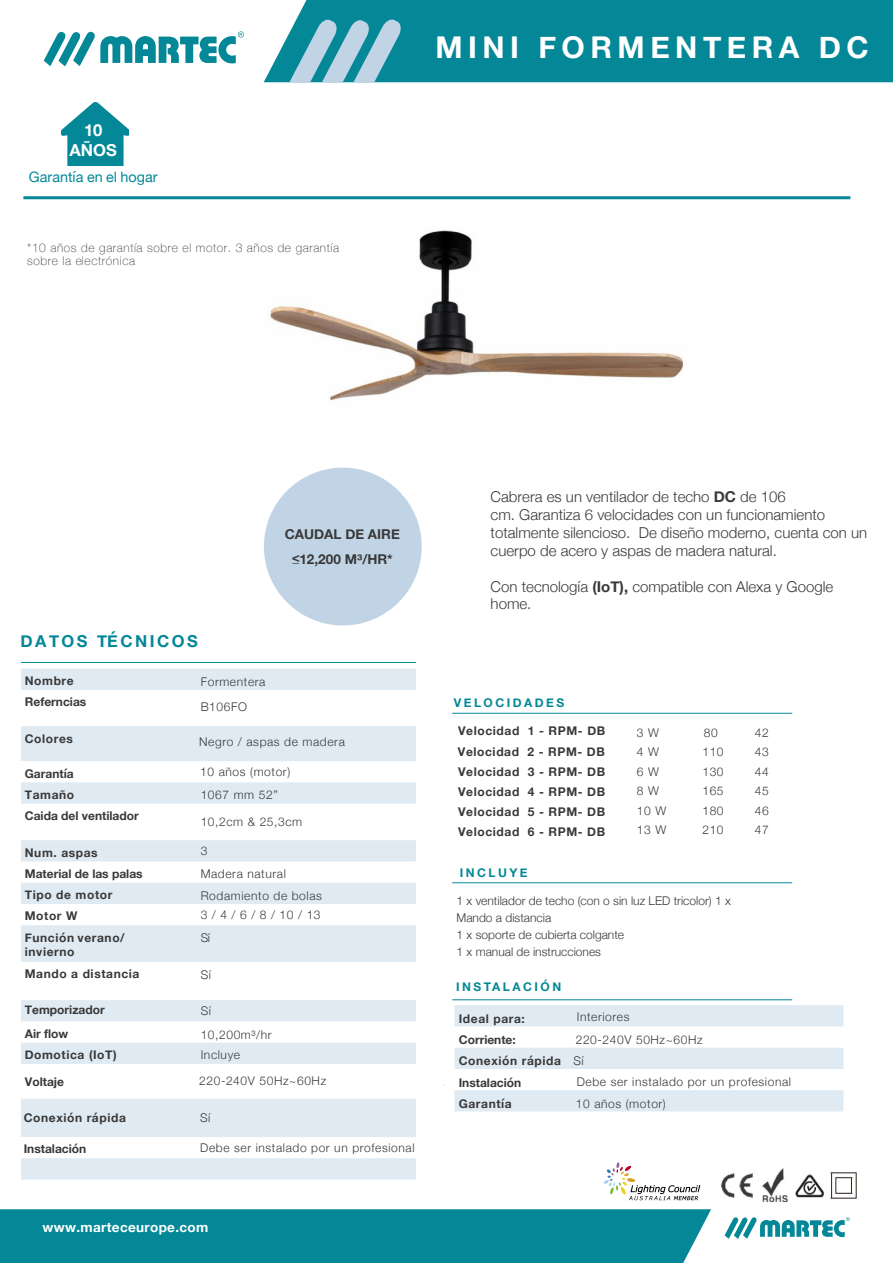
<style>
.page{position:relative;width:893px;height:1263px;background:#fff}
.page>*{position:absolute;margin:0;border:0;box-sizing:border-box;transform-origin:0 0}
.t1{font:700 30px "Helvetica Neue";letter-spacing:.185em;color:#fff}
.t2{font:700 16.5px "Helvetica Neue";letter-spacing:.15em;color:#048897}
.t3{font:700 16.5px/19.8px "Helvetica Neue";color:#fff;text-align:center}
.t4{font:300 15px/17.9px "Helvetica Neue";color:#393939}
.t5{font:14.4px "Helvetica Neue";color:#048897}
.t6{font:700 13.65px/24.6px "Helvetica Neue";color:#393939;text-align:center}
.t7{font:700 13.5px "Helvetica Neue";letter-spacing:.025em;color:#fff}
.t8{font:300 12px/19.5px "Helvetica Neue";letter-spacing:.05em;color:#393939}
.t9{font:700 12px/21.3px "Helvetica Neue";letter-spacing:.05em;color:#393939}
.t10{font:700 12px/20.1px "Helvetica Neue";letter-spacing:.05em;color:#393939;text-align:justify}
.t11{font:300 12px/17.2px "Helvetica Neue";color:#393939}
.t12{font:700 12px/21.3px "Helvetica Neue";color:#393939}
.t13{font:100 12px/12.9px "Helvetica Neue";letter-spacing:.05em;color:#393939}
.t14{font:700 12px "Helvetica Neue";letter-spacing:.205em;color:#048897}
.t15{font:700 12px "Helvetica Neue";letter-spacing:.205em;color:#048897}
.s1{font-style:inherit}
.s2{font-weight:700}
.s3{font-weight:300}
</style>
<div class="page">
<div style="left:264px;top:0;width:629px;height:82px;background:#048897"></div>
<svg style="left:289px;top:18px;width:113px;height:64px;background:#65afc0"></svg>
<div style="left:0;top:1209px;width:711px;height:54px;background:#048897"></div>
<svg style="left:604px;top:1162px;width:96px;height:38px"></svg>
<hr style="left:23px;top:196px;width:827px;height:3px;background:#048897">
<svg style="left:62px;top:102px;width:67px;height:63px"></svg>
<div style="left:264px;top:468px;width:158px;height:157px;background:#c0d4e6;border-radius:50%"></div>
<svg style="left:44px;top:31px;width:200px;height:35px"></svg>
<svg style="left:725px;top:1217px;width:125px;height:22px"></svg>
<img style="left:721px;top:1168px;width:136px;height:34px">
<hr style="left:21px;top:662px;width:395px;height:1px;background:#048897">
<svg style="left:21px;top:669px;width:395px;height:510px;fill:#e7eff6"></svg>
<svg style="left:454px;top:1005px;width:389px;height:110px"></svg>
<hr style="left:452px;top:999px;width:340px;height:1px;background:#048897">
<hr style="left:452px;top:882px;width:340px;height:1px;background:#048897">
<hr style="left:452px;top:713px;width:340px;height:1px;background:#048897">
<img style="left:270px;top:230px;width:414px;height:171px">
<h2 class="t3" style="left:70px;top:121px;width:49px">10<br>AÑOS</h2>
<p class="t5" style="left:29px;top:167px;width:130px">Garantía en el hogar</p>
<p class="t13" style="left:27px;top:241px;width:313px">*10 años de garantía sobre el motor. 3 años de garantía sobre la electrónica</p>
<h1 class="t1" style="left:435px;top:24px;width:435px">MINI FORMENTERA DC</h1>
<p class="t6" style="left:285px;top:522px;width:117px">CAUDAL DE AIRE &lt;_12,2<span class="s1">00 M³/HR*</span></p>
<h2 class="t2" style="left:21px;top:628px;width:179px">DATOS TÉCNICOS</h2>
<p class="t12" style="left:25px;top:670px;width:63px">Nombre<br>Referncias</p>
<p class="t9" style="left:25px;top:728px;width:50px">Colores</p>
<p class="t12" style="left:25px;top:763px;width:115px">Garantía<br>Tamaño<br>Caida del ventilador</p>
<p class="t9" style="left:25px;top:842px;width:119px">Num. aspas<br>Material de las palas<br>Tipo de motor<br>Motor W<br>Función verano/</p>
<p class="t9" style="left:25px;top:941px;width:51px">invierno</p>
<p class="t10" style="left:25px;top:964px;width:116px">Mando a distancia</p>
<p class="t8" style="left:201px;top:671px;width:66px">Formentera</p>
<p class="t8" style="left:201px;top:696px;width:48px">B106FO</p>
<p class="t8" style="left:199px;top:732px;width:147px">Negro / aspas de madera</p>
<p class="t8" style="left:200px;top:761px;width:91px">10 años (motor)</p>
<p class="t8" style="left:201px;top:784px;width:79px">1067 mm 52”</p>
<p class="t8" style="left:201px;top:811px;width:103px">10,2cm &amp; 25,3cm</p>
<p class="t8" style="left:201px;top:838px;width:87px;line-height:23.4px">3<br>Madera natural</p>
<p class="t8" style="left:201px;top:885px;width:123px">Rodamiento de bolas</p>
<p class="t8" style="left:201px;top:927px;width:11px">Sí</p>
<p class="t8" style="left:201px;top:964px;width:12px">Sí</p>
<p class="t8" style="left:201px;top:904px;width:121px">3 / 4 / 6 / 8 / 10 / 13</p>
<p class="t12" style="left:25px;top:999px;width:81px">Temporizador</p>
<p class="t8" style="left:201px;top:1000px;width:12px">Sí</p>
<p class="t9" style="left:25px;top:1023px;width:45px">Air flow</p>
<p class="t10" style="left:25px;top:1045px;width:93px">Domotica (IoT)</p>
<p class="t12" style="left:25px;top:1071px;width:41px">Voltaje</p>
<p class="t8" style="left:201px;top:1023px;width:72px;line-height:20.7px">10,200m³/hr<br>Incluye</p>
<p class="t8" style="left:199px;top:1069px;width:129px">220-240V 50Hz~60Hz</p>
<p class="t9" style="left:24px;top:1108px;width:104px">Conexión rápida</p>
<p class="t8" style="left:200px;top:1107px;width:12px">Sí</p>
<p class="t12" style="left:24px;top:1138px;width:64px">Instalación</p>
<p class="t8" style="left:200px;top:1137px;width:216px">Debe ser instalado por un profesional</p>
<p class="t7" style="left:43px;top:1217px;width:167px">www.marteceurope.com</p>
<p class="t4" style="left:491px;top:487px;width:378px">Cabrera es un ventilador de techo <span class="s2">DC</span> de 106<br>cm. Garantiza 6 velocidades con un funcionamiento totalmente silencioso. De diseño moderno, cuenta con un cuerpo de acero y aspas de madera natural.</p>
<p class="t4" style="left:491px;top:577px;width:344px;line-height:16.8px">Con tecnología <span class="s2">(IoT),</span> compatible con Alexa y Google home.</p>
<p class="t14" style="left:454px;top:694px;width:112px">VELOCIDADES</p>
<p class="t10" style="left:458px;top:721px;width:149px">Velocidad <span class="s1">1</span> - <span class="s1">RPM</span>- DB Velocidad <span class="s1">2</span> - RPM- DB Velocidad <span class="s1">3</span> - RPM- DB Velocidad <span class="s1">4</span> - RPM- DB Velocidad <span class="s1">5</span> - RPM- DB Velocidad <span class="s1">6</span> - RPM- DB</p>
<p class="t14" style="left:460px;top:863px;width:69px">INCLUYE</p>
<p class="t8" style="left:637px;top:722px;width:31px">3 W<br>4 W<br>6 W<br>8 W<br>10 W<br>13 W</p>
<p class="t8" style="left:702px;top:722px;width:23px">80<br>110<br>130<br>165<br>180<br>210</p>
<p class="t8" style="left:755px;top:722px;width:15px;text-align:justify">42<br>43<br>44<br>45<br>46<br>47</p>
<p class="t11" style="left:457px;top:891px;width:276px">1 x ventilador de techo (con o sin luz LED tricolor) 1 x<br>Mando a distancia<br>1 x soporte de cubierta colgante<br>1 x manual de instrucciones</p>
<p class="t15" style="left:456px;top:979px;width:107px">INSTAL<span class="s1">ACIÓ</span>N</p>
<p class="t9" style="left:459px;top:1008px;width:68px">Ideal para<span class="s1">:</span></p>
<p class="t8" style="left:577px;top:1006px;width:54px">Interiores</p>
<p class="t9" style="left:459px;top:1029px;width:126px">Corriente<span class="s1">:<br></span>Conexión rápida <span class="s3">Sí<br></span><span class="s1">Instal</span>ación</p>
<p class="t8" style="left:576px;top:1029px;width:129px">220-240V 50Hz~60Hz</p>
<p class="t8" style="left:577px;top:1071px;width:216px">Debe ser instalado por un profesional</p>
<p class="t9" style="left:459px;top:1093px;width:55px">Garantía</p>
<p class="t8" style="left:576px;top:1092px;width:91px">10 años (motor)</p>
</div>
